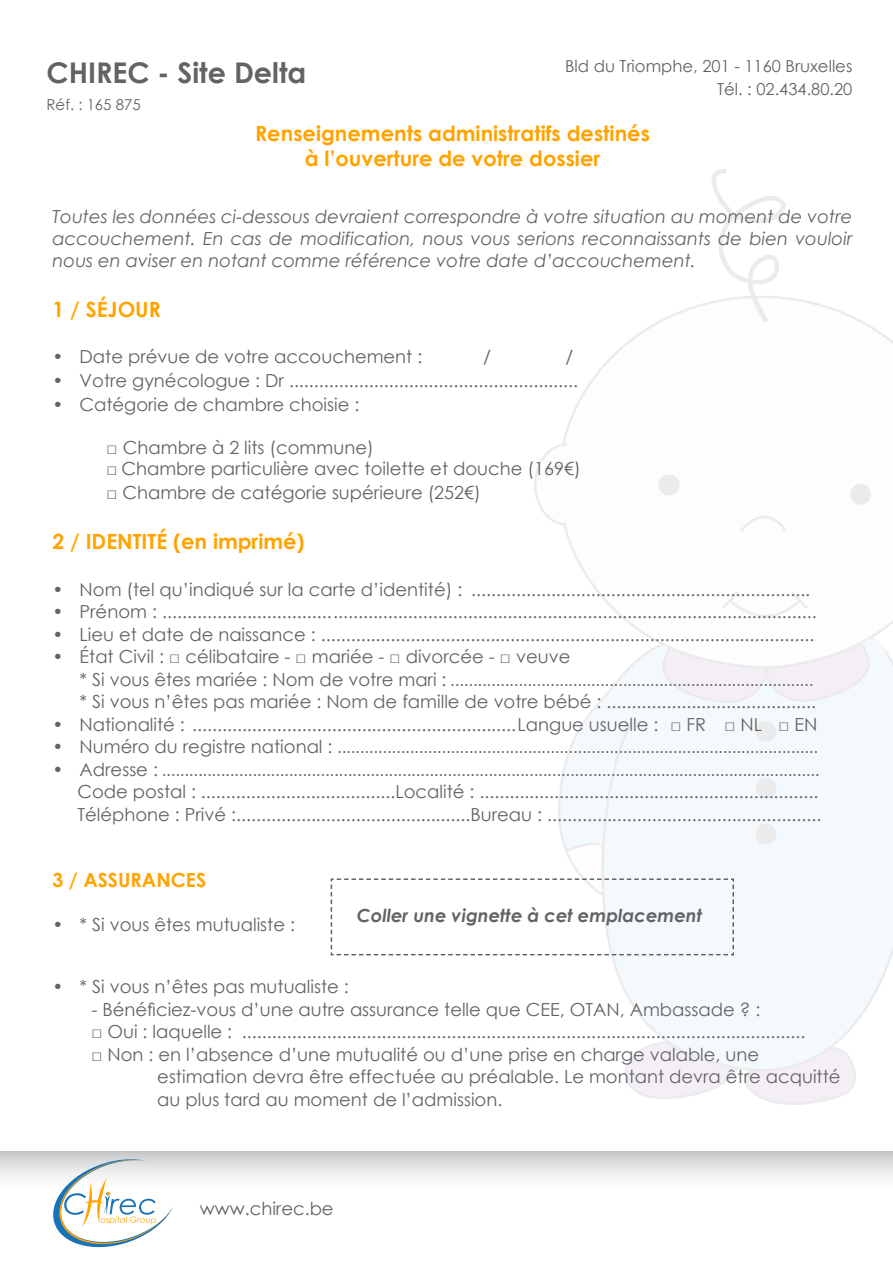
<style>
.page{position:relative;width:893px;height:1263px;background:#fff}
.page>*{position:absolute;margin:0;border:0;box-sizing:border-box;transform-origin:0 0}
.t1{font:700 28.5px "Century Gothic";color:#636366}
.t2{font:700 21px "Century Gothic";color:#ffa300}
.t3{font:700 19.5px "Century Gothic";color:#ffa300}
.t4{font:18px/22.5px "Century Gothic";color:#636366}
.t5{font:18px "Calibri";color:#636366}
.t6{font:italic 18px/21.6px "Century Gothic";color:#636366;text-align:justify}
.t7{font:italic 700 18px "Century Gothic";color:#636366}
.t8{font:16.5px "Century Gothic";color:#636366}
.t9{font:15px "Century Gothic";color:#636366}
.s1{font-family:"Trebuchet MS"}
.s2{font-family:"Calibri"}
.s3{font-family:"Century Gothic"}
</style>
<div class="page">
<svg style="left:0;top:1151px;width:893px;height:26px"></svg>
<svg style="left:46px;top:1158px;width:127px;height:90px"></svg>
<svg style="left:330px;top:878px;width:405px;height:78px"></svg>
<p class="t1" style="left:46px;top:51px;width:261px">CHIREC - Site Delta</p>
<p class="t9" style="left:46px;top:94px;width:96px">Réf. : 165 875</p>
<p class="t8" style="left:565px;top:55px;width:289px">Bld du Triomphe, 201 - 1160 Bruxelles</p>
<p class="t8" style="left:717px;top:77px;width:137px">Tél. : 02.434.80.20</p>
<p class="t2" style="left:255px;top:118px;width:396px">Renseignements administratifs destinés</p>
<p class="t2" style="left:305px;top:143px;width:297px">à l’ouverture de votre dossier</p>
<p class="t6" style="left:53px;top:206px;width:801px">Toutes les données ci-dessous devraient correspondre à votre situation au moment de votre accouchement. En cas de modification, nous vous serions reconnaissants de bien vouloir nous en aviser en notant comme référence votre date d’accouchement.</p>
<p class="t2" style="left:53px;top:293px;width:110px">1 / SÉJOUR</p>
<p class="t4" style="left:53px;top:345px;width:371px">• Date prévue de votre accouchement :</p>
<p class="t4" style="left:483px;top:345px;width:9px">/</p>
<p class="t4" style="left:566px;top:345px;width:9px">/</p>
<p class="t4" style="left:53px;top:369px;width:527px">• Votre gynécologue : Dr ..........................................................</p>
<p class="t4" style="left:53px;top:393px;width:308px">• Catégorie de chambre choisie :</p>
<p class="t4" style="left:107px;top:436px;width:269px"><span class="s1">□</span> Chambre à 2 lits (commune)</p>
<p class="t4" style="left:107px;top:457px;width:476px"><span class="s1">□</span> Chambre particulière avec toilette et douche (169€)</p>
<p class="t4" style="left:107px;top:481px;width:376px"><span class="s1">□</span> Chambre de catégorie supérieure (252€)</p>
<p class="t2" style="left:53px;top:526px;width:253px">2 / IDENTITÉ (en imprimé)</p>
<p class="t4" style="left:53px;top:578px;width:759px">• Nom (tel qu’indiqué sur la carte d’identité) : ....................................................................</p>
<p class="t4" style="left:53px;top:600px;width:766px">• Prénom : ...................................................................................................................................</p>
<p class="t4" style="left:53px;top:623px;width:763px">• Lieu et date de naissance : ...................................................................................................</p>
<p class="t4" style="left:80px;top:645px;width:738px;text-indent:-27px">• État Civil : <span class="s1">□</span> célibataire - <span class="s1">□</span> mariée - <span class="s1">□</span> divorcée - <span class="s1">□</span> veuve<br>* Si vous êtes mariée : Nom de votre mari : <span class="s2">................................................................................ </span>* Si vous n’êtes pas mariée : Nom de famille de votre bébé : ..........................................</p>
<p class="t4" style="left:53px;top:713px;width:766px">• Nationalité : .................................................................Langue usuelle : □ FR □ NL □ EN</p>
<p class="t5" style="left:53px;top:736px;width:767px"><span class="s3">• Numéro du registre national :</span> ..........................................................................................................</p>
<p class="t5" style="left:53px;top:759px;width:769px"><span class="s3">• Adresse :</span> .................................................................................................................................................</p>
<p class="t4" style="left:78px;top:780px;width:742px">Code postal : .......................................Localité : ....................................................................</p>
<p class="t4" style="left:78px;top:803px;width:745px">Téléphone : Privé :...............................................Bureau : .......................................................</p>
<p class="t3" style="left:53px;top:865px;width:155px">3 / ASSURANCES</p>
<p class="t4" style="left:53px;top:913px;width:244px">• * Si vous êtes mutualiste :</p>
<p class="t7" style="left:357px;top:902px;width:347px">Coller une vignette à cet emplacement</p>
<p class="t4" style="left:53px;top:975px;width:298px">• * Si vous n’êtes pas mutualiste :</p>
<p class="t4" style="left:92px;top:998px;width:670px">- Bénéficiez-vous d’une autre assurance telle que CEE, OTAN, Ambassade ? :</p>
<p class="t4" style="left:92px;top:1020px;width:715px">□ Oui : laquelle : .................................................................................................................</p>
<p class="t4" style="left:92px;top:1043px;width:669px">□ Non : en l’absence d’une mutualité ou d’une prise en charge valable, une</p>
<p class="t4" style="left:157px;top:1065px;width:685px">estimation devra être effectuée au préalable. Le montant devra être acquitté</p>
<p class="t4" style="left:157px;top:1088px;width:347px">au plus tard au moment de l’admission.</p>
<p class="t4" style="left:200px;top:1197px;width:135px">www.chirec.be</p>
</div>
